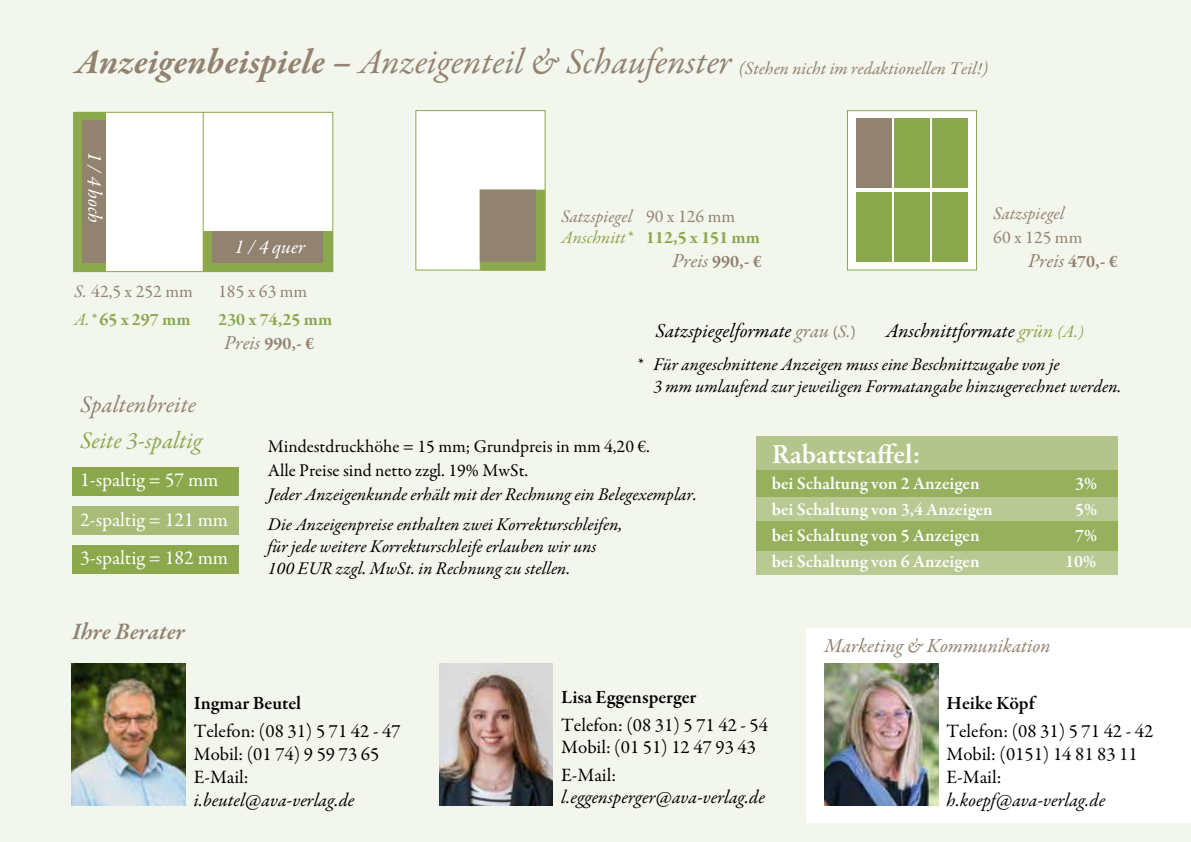
<style>
.page{position:relative;width:1191px;height:842px;background:#f3f6ed}
.page>*{position:absolute;margin:0;border:0;box-sizing:border-box;transform-origin:0 0}
.t1{font:600 28px "Garamond Premr Pro";color:#fff}
.t2{font:italic 24px "Garamond Premr Pro";color:#8ba84c}
.t3{font:italic 24px "Garamond Premr Pro";color:#928270}
.t4{font:italic 600 24px "Garamond Premr Pro";color:#928270}
.t5{font:italic 20px "Garamond Premr Pro";color:#000}
.t6{font:20px/40px "Garamond Premr Pro";color:#fff}
.t7{font:italic 20px "Garamond Premr Pro";color:#928270}
.t8{font:italic 20px "Garamond Premr Pro";color:#fff}
.t9{font:19px/22.8px "Garamond Premr Pro";color:#000}
.t10{font:italic 19px "Garamond Premr Pro";color:#000}
.t11{font:600 19px "Garamond Premr Pro";color:#000}
.t12{font:italic 18px/30px "Garamond Premr Pro";color:#000}
.t13{font:italic 18px/21.6px "Garamond Premr Pro";color:#928270}
.t14{font:600 18px "Garamond Premr Pro";color:#fff}
.t15{font:18px/24px "Garamond Premr Pro";color:#000}
.t16{font:18px/24px "Garamond Premr Pro";color:#928270}
.t17{font:700 18px/24px "Garamond Premr Pro";color:#8ba84c}
.t18{font:700 18px "Garamond Premr Pro";color:#928270}
.s1{font-weight:700;font-size:36px}
.s2{font-size:36px}
.s3{font-style:italic}
.s4{font-weight:400;font-style:italic}
.s5{font-weight:400;font-style:italic;font-size:20px;color:#928270}
.s6{color:#928270}
.s7{font-style:normal}
.s8{color:#8ba84c}
.s9{font-weight:700;font-style:normal;color:#8ba84c}
.s10{font-weight:400;font-style:italic;font-size:20px}
.s11{font-style:italic;font-size:20px}
.s12{font-weight:700}
.s13{font-weight:700;font-style:normal;font-size:16px;color:#928270}
.s14{font-size:18px;color:#928270}
.s15{font-size:16px;color:#8ba84c}
.s16{font-size:18px;color:#8ba84c}
</style>
<div class="page">
<div style="left:806px;top:628px;width:385px;height:195px;background:#fff"></div>
<div style="left:416px;top:110px;width:129px;height:160px;background:#fff;border:1px solid #8ba84c"></div>
<div style="left:480px;top:190px;width:65px;height:80px;background:#8ba84c"></div>
<div style="left:480px;top:190px;width:55px;height:72px;background:#928270"></div>
<div style="left:72px;top:467px;width:166px;height:29px;background:#8ba84c"></div>
<div style="left:72px;top:506px;width:166px;height:29px;background:#a8bc78"></div>
<div style="left:72px;top:545px;width:166px;height:29px;background:#8ba84c"></div>
<div style="left:74px;top:112px;width:259px;height:160px;background:#fff"></div>
<div style="left:74px;top:112px;width:32px;height:160px;background:#8ba84c"></div>
<div style="left:203px;top:232px;width:130px;height:40px;background:#8ba84c"></div>
<div style="left:82px;top:121px;width:24px;height:142px;background:#928270"></div>
<div style="left:212px;top:232px;width:111px;height:31px;background:#928270"></div>
<div style="left:74px;top:112px;width:259px;height:160px;border:1px solid #8ba84c"></div>
<hr style="left:203px;top:112px;width:1px;height:159px;background:#8ba84c">
<div style="left:756px;top:438px;width:361px;height:136px;background:#96b05e"></div>
<div style="left:756px;top:436px;width:361px;height:34px;background:#b3c58a"></div>
<div style="left:756px;top:498px;width:361px;height:23px;background:#b9c993"></div>
<div style="left:756px;top:551px;width:362px;height:23px;background:#b9c993"></div>
<div style="left:847px;top:110px;width:129px;height:160px;background:#fff"></div>
<div style="left:847px;top:110px;width:129px;height:160px;border:1px solid #8ba84c"></div>
<div style="left:856px;top:119px;width:35px;height:69px;background:#928270"></div>
<div style="left:894px;top:119px;width:35px;height:69px;background:#8ba84c"></div>
<div style="left:932px;top:119px;width:35px;height:69px;background:#8ba84c"></div>
<div style="left:856px;top:192px;width:35px;height:70px;background:#8ba84c"></div>
<div style="left:894px;top:192px;width:35px;height:70px;background:#8ba84c"></div>
<div style="left:932px;top:192px;width:35px;height:70px;background:#8ba84c"></div>
<img style="left:72px;top:664px;width:113px;height:142px">
<img style="left:439px;top:664px;width:114px;height:142px">
<img style="left:824px;top:664px;width:114px;height:142px">
<p class="t13" style="left:75px;top:59px;width:914px"><span class="s1">Anzeigenbeispiele –</span> <span class="s2">Anzeigenteil &amp; Schaufenster</span> (Stehen nicht im redaktionellen Teil!)</p>
<p class="t8" style="left:107px;top:151px;width:73px;rotate:90deg">1 / 4 hoch</p>
<p class="t8" style="left:235px;top:234px;width:72px">1 / 4 quer</p>
<p class="t16" style="left:74px;top:280px;width:120px"><span class="s3">S.</span> 42,5 x 252 mm</p>
<p class="t16" style="left:218px;top:280px;width:91px">185 x 63 mm</p>
<p class="t17" style="left:74px;top:307px;width:118px"><span class="s4">A.*</span> 65 x 297 mm</p>
<p class="t17" style="left:224px;top:307px;width:110px;text-indent:-6px">230 x 74,25 mm<br><span class="s5">Preis</span> <span class="s6">990,- €</span></p>
<p class="t13" style="left:561px;top:206px;width:200px">Satzspiegel <span class="s7">90 x 126 mm<br></span><span class="s8">Anschnitt*</span> <span class="s9">112,5 x 151 mm</span></p>
<p class="t18" style="left:672px;top:251px;width:91px"><span class="s10">Preis</span> 990,- €</p>
<p class="t13" style="left:993px;top:204px;width:73px">Satzspiegel</p>
<p class="t16" style="left:1028px;top:226px;width:91px;text-indent:-35px">60 x 125 mm<br><span class="s11">Preis</span> <span class="s12">470,- €</span></p>
<p class="t5" style="left:655px;top:318px;width:202px">Satzspiegelformate <span class="s6">grau</span> <span class="s13">(</span><span class="s14">S.</span><span class="s13">)</span></p>
<p class="t5" style="left:885px;top:318px;width:199px">Anschnittformate <span class="s8">grün</span> <span class="s15">(</span><span class="s16">A.</span><span class="s15">)</span></p>
<h2 class="t3" style="left:80px;top:389px;width:117px">Spaltenbreite</h2>
<h2 class="t2" style="left:80px;top:426px;width:124px">Seite 3-spaltig</h2>
<p class="t6" style="left:80px;top:461px;width:150px">1-spaltig = 57 mm<br>2-spaltig = 121 mm</p>
<p class="t6" style="left:80px;top:539px;width:150px">3-spaltig = 182 mm</p>
<h2 class="t4" style="left:72px;top:616px;width:114px">Ihre Berater</h2>
<p class="t12" style="left:653px;top:355px;width:470px;line-height:21.6px;text-indent:-17px">* Für angeschnittene Anzeigen muss eine Beschnittzugabe von je<br>3 mm umlaufend zur jeweiligen Formatangabe hinzugerechnet werden.</p>
<p class="t15" style="left:268px;top:434px;width:383px">Mindestdruckhöhe = 15 mm; Grundpreis in mm 4,20 €.<br>Alle Preise sind netto zzgl. 19% MwSt.</p>
<p class="t12" style="left:268px;top:480px;width:431px">Jeder Anzeigenkunde erhält mit der Rechnung ein Belegexemplar.<br>Die Anzeigenpreise enthalten zwei Korrekturschleifen,</p>
<p class="t12" style="left:268px;top:536px;width:330px;line-height:22px">für jede weitere Korrekturschleife erlauben wir uns<br>100 EUR zzgl. MwSt. in Rechnung zu stellen.</p>
<h1 class="t1" style="left:771px;top:437px;width:150px">Rabattstaffel:</h1>
<p class="t14" style="left:771px;top:472px;width:209px">bei Schaltung von 2 Anzeigen</p>
<p class="t14" style="left:1075px;top:472px;width:24px">3%</p>
<p class="t14" style="left:771px;top:498px;width:223px">bei Schaltung von 3,4 Anzeigen</p>
<p class="t14" style="left:1075px;top:498px;width:24px">5%</p>
<p class="t14" style="left:771px;top:524px;width:209px">bei Schaltung von 5 Anzeigen</p>
<p class="t14" style="left:1075px;top:524px;width:24px">7%</p>
<p class="t14" style="left:771px;top:550px;width:209px">bei Schaltung von 6 Anzeigen</p>
<p class="t14" style="left:1065px;top:550px;width:33px">10%</p>
<p class="t7" style="left:824px;top:633px;width:227px">Marketing &amp; Kommunikation</p>
<p class="t11" style="left:194px;top:691px;width:109px">Ingmar Beutel</p>
<p class="t9" style="left:194px;top:720px;width:208px">Telefon: (08 31) 5 71 42 - 47<br>Mobil: (01 74) 9 59 73 65<br>E-Mail:</p>
<p class="t10" style="left:194px;top:788px;width:162px">i.beutel@ava-verlag.de</p>
<p class="t11" style="left:561px;top:686px;width:137px">Lisa Eggensperger</p>
<p class="t9" style="left:561px;top:714px;width:208px;line-height:22px">Telefon: (08 31) 5 71 42 - 54<br>Mobil: (01 51) 12 47 93 43</p>
<p class="t9" style="left:561px;top:764px;width:56px">E-Mail:</p>
<p class="t10" style="left:561px;top:785px;width:205px">l.eggensperger@ava-verlag.de</p>
<p class="t11" style="left:946px;top:691px;width:89px">Heike Köpf</p>
<p class="t9" style="left:946px;top:720px;width:208px">Telefon: (08 31) 5 71 42 - 42<br>Mobil: (0151) 14 81 83 11<br>E-Mail:</p>
<p class="t10" style="left:946px;top:788px;width:160px">h.koepf@ava-verlag.de</p>
</div>
